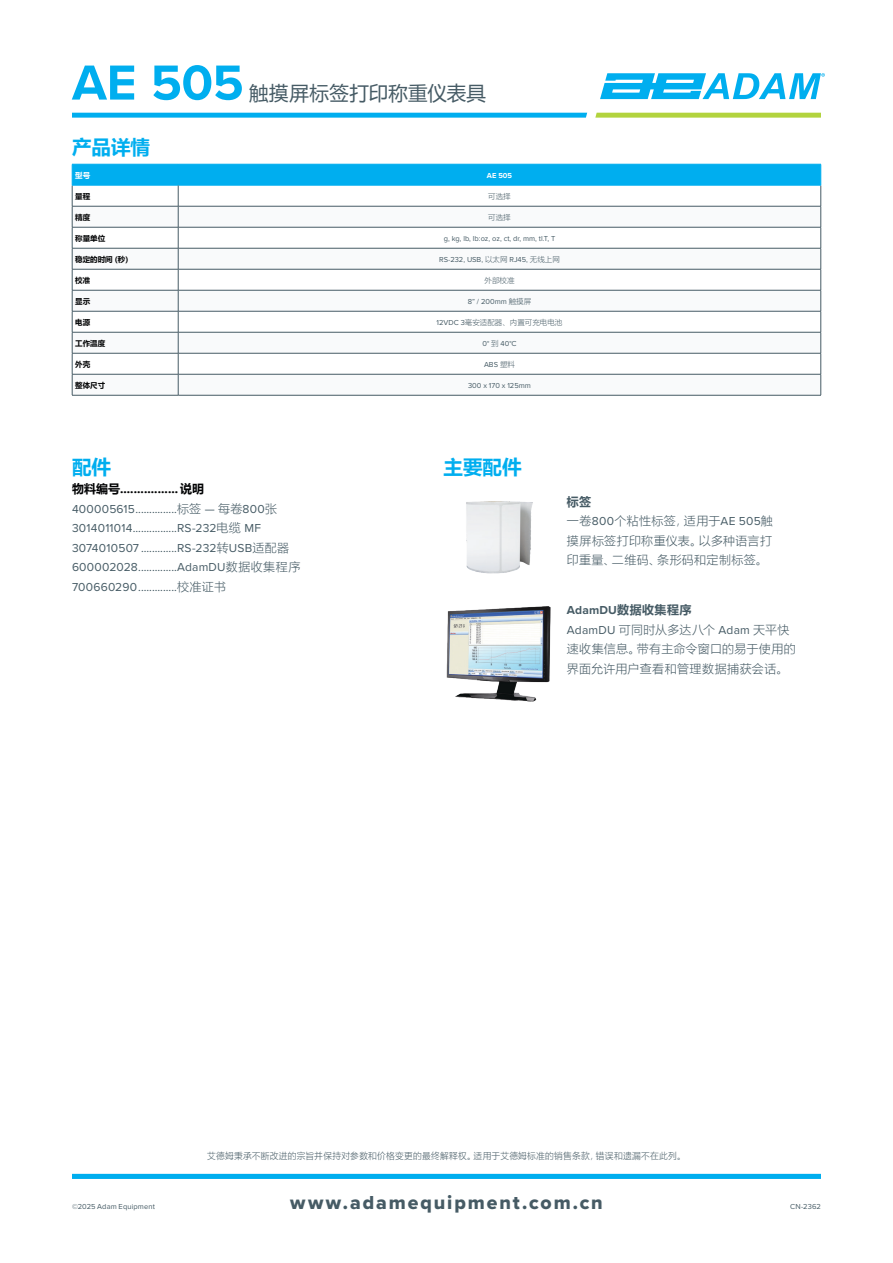
<style>
.page{position:relative;width:893px;height:1263px;background:#fff}
.page>*{position:absolute;margin:0;border:0;box-sizing:border-box;transform-origin:0 0}
.Name_Range{font:700 51px "Proxima Nova";color:#00aeef}
.t1{font:19.5px "Proxima Nova Extrabld";letter-spacing:.1em;color:#465b65}
.Name_Range-2{font:19.5px "Microsoft Ya Hei";letter-spacing:.015em;color:#465b65}
.Features_Header{font:700 19.5px "Microsoft Ya Hei UI";color:#00aeef}
.Accessories{font:12px "Proxima Nova";letter-spacing:.015em;color:#465b65}
.Call_Out_Body{font:300 12px/19.5px "Microsoft Ya Hei";letter-spacing:.025em;color:#465b65}
.t2{font:700 12px "Microsoft Ya Hei";color:#020304}
.Accessories-2{font:700 12px "Proxima Nova";letter-spacing:.015em;color:#465b65}
.Accessories-3{font:700 12px "Microsoft Ya Hei";color:#465b65}
.t3{font:300 9px "Microsoft Ya Hei";letter-spacing:.03em;color:#465b65}
.t4{font:7.5px "Proxima Nova";color:#465b65}
.Spec_Table_Body_Bold{font:700 7.5px "Microsoft Ya Hei";color:#020304}
.t5{font:300 7.5px "Microsoft Ya Hei";color:#465b65}
.Table_Body{font:700 7.5px "Proxima Nova";color:#fff}
.Spec_Table_Head{font:700 7.5px "Microsoft Ya Hei";color:#fff}
.s1{font-family:"Microsoft Ya Hei";font-weight:300}
.s2{font-family:"Proxima Nova";font-weight:400}
.s3{font-family:"Microsoft Ya Hei"}
</style>
<div class="page">
<hr style="left:72px;top:395px;width:106px;height:1px;background:#465b65">
<hr style="left:178px;top:395px;width:643px;height:1px;background:#465b65">
<svg style="left:72px;top:164px;width:749px;height:231px"></svg>
<svg style="left:600px;top:73px;width:225px;height:26px"></svg>
<svg style="left:595px;top:113px;width:226px;height:5px"></svg>
<svg style="left:72px;top:113px;width:515px;height:5px;background:#12b3f0"></svg>
<div style="left:72px;top:1174px;width:749px;height:5px;background:#00aeef"></div>
<img style="left:466px;top:501px;width:67px;height:72px">
<img style="left:446px;top:606px;width:105px;height:96px">
<p class="Name_Range" style="left:72px;top:45px;width:173px">AE 505</p>
<p class="Name_Range-2" style="left:249px;top:79px;width:238px">触摸屏标签打印称重仪表具</p>
<p class="Features_Header" style="left:72px;top:133px;width:79px">产品详情</p>
<p class="Spec_Table_Head" style="left:75px;top:170px;width:16px">型号</p>
<p class="Table_Body" style="left:487px;top:170px;width:27px">AE 505</p>
<p class="Spec_Table_Body_Bold" style="left:75px;top:191px;width:16px">量程</p>
<p class="t5" style="left:488px;top:191px;width:24px">可选择</p>
<p class="Spec_Table_Body_Bold" style="left:75px;top:212px;width:16px">精度</p>
<p class="t5" style="left:488px;top:212px;width:24px">可选择</p>
<p class="Spec_Table_Body_Bold" style="left:75px;top:233px;width:31px">称量单位</p>
<p class="t4" style="left:444px;top:233px;width:113px">g, kg, lb, lb:oz, oz, ct, dr, mm, tl.T, T</p>
<p class="Spec_Table_Body_Bold" style="left:75px;top:254px;width:55px">稳定的时间 (秒)</p>
<p class="t4" style="left:439px;top:254px;width:122px">RS-232, USB, <span class="s1">以太网</span> RJ45, <span class="s1">无线上网</span></p>
<p class="Spec_Table_Body_Bold" style="left:75px;top:275px;width:16px">校准</p>
<p class="t5" style="left:484px;top:275px;width:31px">外部校准</p>
<p class="Spec_Table_Body_Bold" style="left:75px;top:296px;width:16px">显示</p>
<p class="t4" style="left:468px;top:296px;width:65px">8” / 200mm <span class="s1">触摸屏</span></p>
<p class="Spec_Table_Body_Bold" style="left:75px;top:317px;width:16px">电源</p>
<p class="t5" style="left:437px;top:317px;width:127px"><span class="s2">12VDC 3</span>毫安适配器、内置可充电电池</p>
<p class="Spec_Table_Body_Bold" style="left:75px;top:338px;width:31px">工作温度</p>
<p class="t4" style="left:482px;top:338px;width:36px">0° <span class="s1">到</span> 40°C</p>
<p class="Spec_Table_Body_Bold" style="left:75px;top:359px;width:16px">外壳</p>
<p class="t4" style="left:484px;top:359px;width:32px">ABS <span class="s1">塑料</span></p>
<p class="Spec_Table_Body_Bold" style="left:75px;top:380px;width:31px">整体尺寸</p>
<p class="t4" style="left:468px;top:380px;width:64px">300 x 170 x 125mm</p>
<p class="Features_Header" style="left:72px;top:453px;width:40px">配件</p>
<p class="t2" style="left:72px;top:481px;width:133px">物料编号.................说明</p>
<p class="Accessories" style="left:72px;top:500px;width:207px">400005615...............<span class="s1">标签</span> — <span class="s1">每卷</span>800<span class="s1">张</span></p>
<p class="Accessories" style="left:72px;top:519px;width:190px">3014011014................RS-232<span class="s1">电缆</span> MF</p>
<p class="Accessories" style="left:72px;top:539px;width:219px">3074010507 .............RS-232<span class="s1">转</span>USB<span class="s1">适配器</span></p>
<p class="Accessories" style="left:72px;top:558px;width:230px">600002028..............AdamDU<span class="s1">数据收集程序</span></p>
<p class="Accessories" style="left:72px;top:578px;width:156px">700660290..............<span class="s1">校准证书</span></p>
<p class="Features_Header" style="left:444px;top:453px;width:79px">主要配件</p>
<p class="Accessories-3" style="left:567px;top:493px;width:26px">标签</p>
<p class="Call_Out_Body" style="left:567px;top:511px;width:207px;text-align:justify">一卷<span class="s2">800</span>个粘性标签，适用于<span class="s2">AE 505</span>触摸屏标签打印称重仪表。以多种语言打印重量、二维码、条形码和定制标签。</p>
<p class="Accessories-2" style="left:567px;top:601px;width:126px">AdamDU<span class="s3">数据收集程序</span></p>
<p class="Call_Out_Body" style="left:567px;top:619px;width:230px"><span class="s2">AdamDU</span> 可同时从多达八个 <span class="s2">Adam</span> 天平快速收集信息。带有主命令窗口的易于使用的界面允许用户查看和管理数据捕获会话。</p>
<p class="t3" style="left:207px;top:1150px;width:480px">艾德姆秉承不断改进的宗旨并保持对参数和价格变更的最终解释权。适用于艾德姆标准的销售条款，错误和遗漏不在此列。</p>
<p class="t4" style="left:72px;top:1201px;width:84px">©2025 Adam Equipment</p>
<p class="t1" style="left:290px;top:1188px;width:314px">www.adamequipment.com.cn</p>
<p class="t4" style="left:790px;top:1201px;width:32px">CN-2362</p>
</div>
